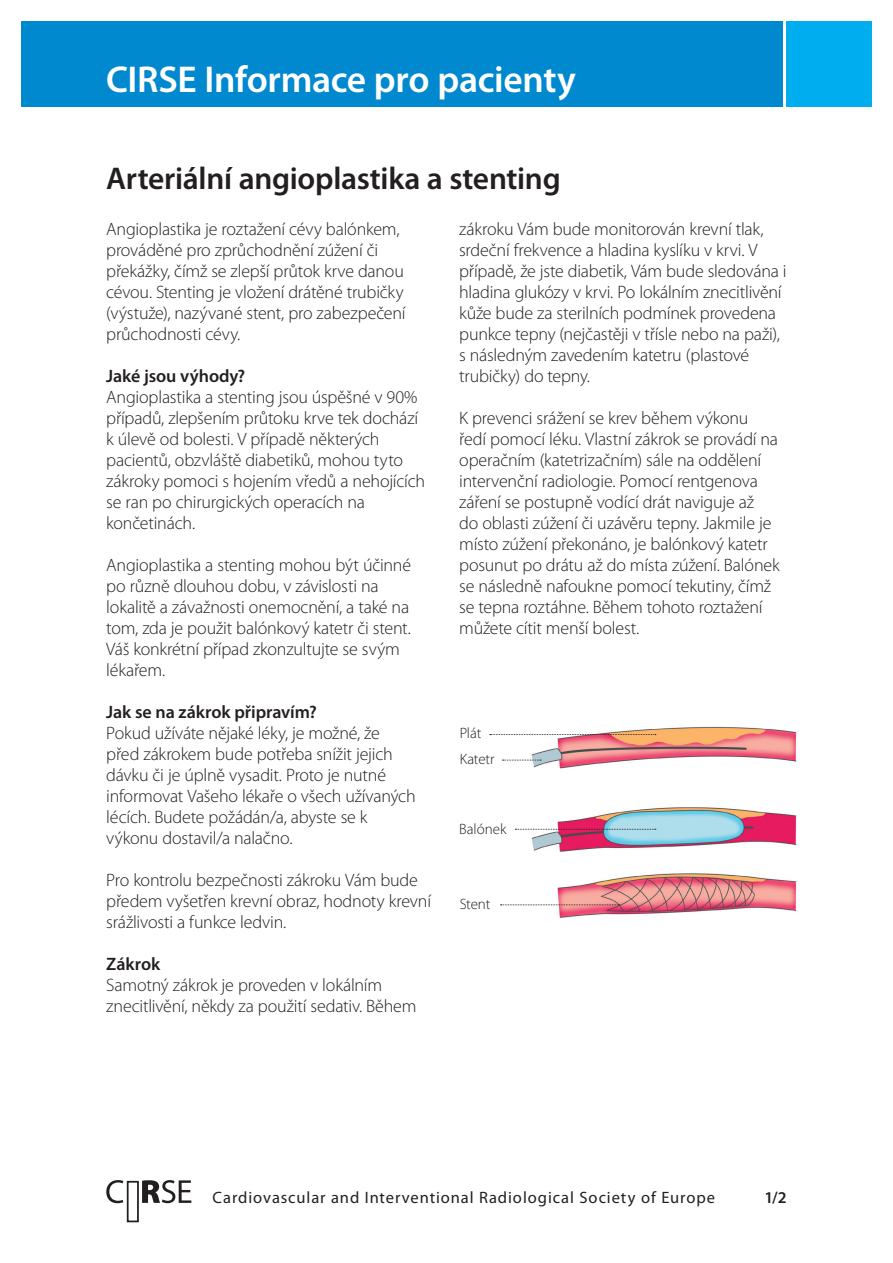
<style>
.page{position:relative;width:893px;height:1263px;background:#fff}
.page>*{position:absolute;margin:0;border:0;box-sizing:border-box;transform-origin:0 0}
.t1{font:600 37.5px "Myriad Pro";letter-spacing:-.01em;color:#fff}
.t2{font:600 31.5px "Myriad Pro";letter-spacing:-.01em;color:#231f20}
.t3{font:300 18px/21px "Myriad Pro";letter-spacing:-.01em;color:#231f20}
.t4{font:600 18px "Myriad Pro";letter-spacing:-.005em;color:#231f20}
.t5{font:16.5px "Myriad Pro";letter-spacing:.055em;color:#231f20}
.t6{font:600 16.5px "Myriad Pro";color:#231f20}
.t7{font:300 15px "Myriad Pro";letter-spacing:-.005em;color:#231f20}
</style>
<div class="page">
<div style="left:127px;top:1181px;width:12px;height:41px;background:#fff;border:2px solid #231f20"></div>
<svg style="left:106px;top:1180px;width:85px;height:23px"></svg>
<div style="left:21px;top:21px;width:761px;height:85px;background:#0089cf"></div>
<div style="left:787px;top:21px;width:85px;height:85px;background:#00aeef"></div>
<img style="left:489px;top:726px;width:308px;height:192px">
<svg style="left:503px;top:760px;width:38px;height:1px"></svg>
<svg style="left:490px;top:734px;width:166px;height:1px"></svg>
<svg style="left:515px;top:829px;width:141px;height:1px"></svg>
<svg style="left:500px;top:904px;width:120px;height:1px"></svg>
<h1 class="t1" style="left:106px;top:59px;width:471px">CIRSE Informace pro pacienty</h1>
<h2 class="t2" style="left:106px;top:161px;width:456px">Arteriální angioplastika a stenting</h2>
<p class="t3" style="left:106px;top:218px;width:301px">Angioplastika je roztažení cévy balónkem, prováděné pro zprůchodnění zúžení či překážky, čímž se zlepší průtok krve danou cévou. Stenting je vložení drátěné trubičky (výstuže), nazývané stent, pro zabezpečení průchodnosti cévy.</p>
<p class="t4" style="left:106px;top:366px;width:140px">Jaké jsou výhody?</p>
<p class="t3" style="left:106px;top:386px;width:320px">Angioplastika a stenting jsou úspěšné v 90% případů, zlepšením průtoku krve tek dochází k úlevě od bolesti. V případě některých pacientů, obzvláště diabetiků, mohou tyto zákroky pomoci s hojením vředů a nehojících se ran po chirurgických operacích na končetinách.</p>
<p class="t3" style="left:106px;top:554px;width:306px">Angioplastika a stenting mohou být účinné po různě dlouhou dobu, v závislosti na lokalitě a závažnosti onemocnění, a také na tom, zda je použit balónkový katetr či stent.<br>Váš konkrétní případ zkonzultujte se svým lékařem.</p>
<p class="t4" style="left:106px;top:702px;width:212px">Jak se na zákrok připravím?</p>
<p class="t3" style="left:106px;top:722px;width:311px">Pokud užíváte nějaké léky, je možné, že před zákrokem bude potřeba snížit jejich dávku či je úplně vysadit. Proto je nutné informovat Vašeho lékaře o všech užívaných lécích. Budete požádán/a, abyste se k výkonu dostavil/a nalačno.</p>
<p class="t3" style="left:106px;top:870px;width:326px">Pro kontrolu bezpečnosti zákroku Vám bude předem vyšetřen krevní obraz, hodnoty krevní srážlivosti a funkce ledvin.</p>
<p class="t4" style="left:106px;top:954px;width:56px">Zákrok</p>
<p class="t3" style="left:106px;top:975px;width:312px">Samotný zákrok je proveden v lokálním znecitlivění, někdy za použití sedativ. Během</p>
<p class="t3" style="left:459px;top:219px;width:329px">zákroku Vám bude monitorován krevní tlak, srdeční frekvence a hladina kyslíku v krvi. V případě, že jste diabetik, Vám bude sledována i hladina glukózy v krvi. Po lokálním znecitlivění kůže bude za sterilních podmínek provedena punkce tepny (nejčastěji v třísle nebo na paži), s následným zavedením katetru (plastové trubičky) do tepny.</p>
<p class="t3" style="left:459px;top:408px;width:322px">K prevenci srážení se krev během výkonu ředí pomocí léku. Vlastní zákrok se provádí na operačním (katetrizačním) sále na oddělení intervenční radiologie. Pomocí rentgenova záření se postupně vodící drát naviguje až<br>do oblasti zúžení či uzávěru tepny. Jakmile je místo zúžení překonáno, je balónkový katetr posunut po drátu až do místa zúžení. Balónek se následně nafoukne pomocí tekutiny, čímž se tepna roztáhne. Během tohoto roztažení můžete cítit menší bolest.</p>
<p class="t7" style="left:460px;top:725px;width:23px">Plát</p>
<p class="t7" style="left:460px;top:751px;width:36px">Katetr</p>
<p class="t7" style="left:459px;top:821px;width:49px">Balónek</p>
<p class="t7" style="left:460px;top:895px;width:32px">Stent</p>
<p class="t5" style="left:213px;top:1188px;width:504px">Cardiovascular and Interventional Radiological Society of Europe</p>
<p class="t6" style="left:764px;top:1188px;width:24px">1/2</p>
</div>
